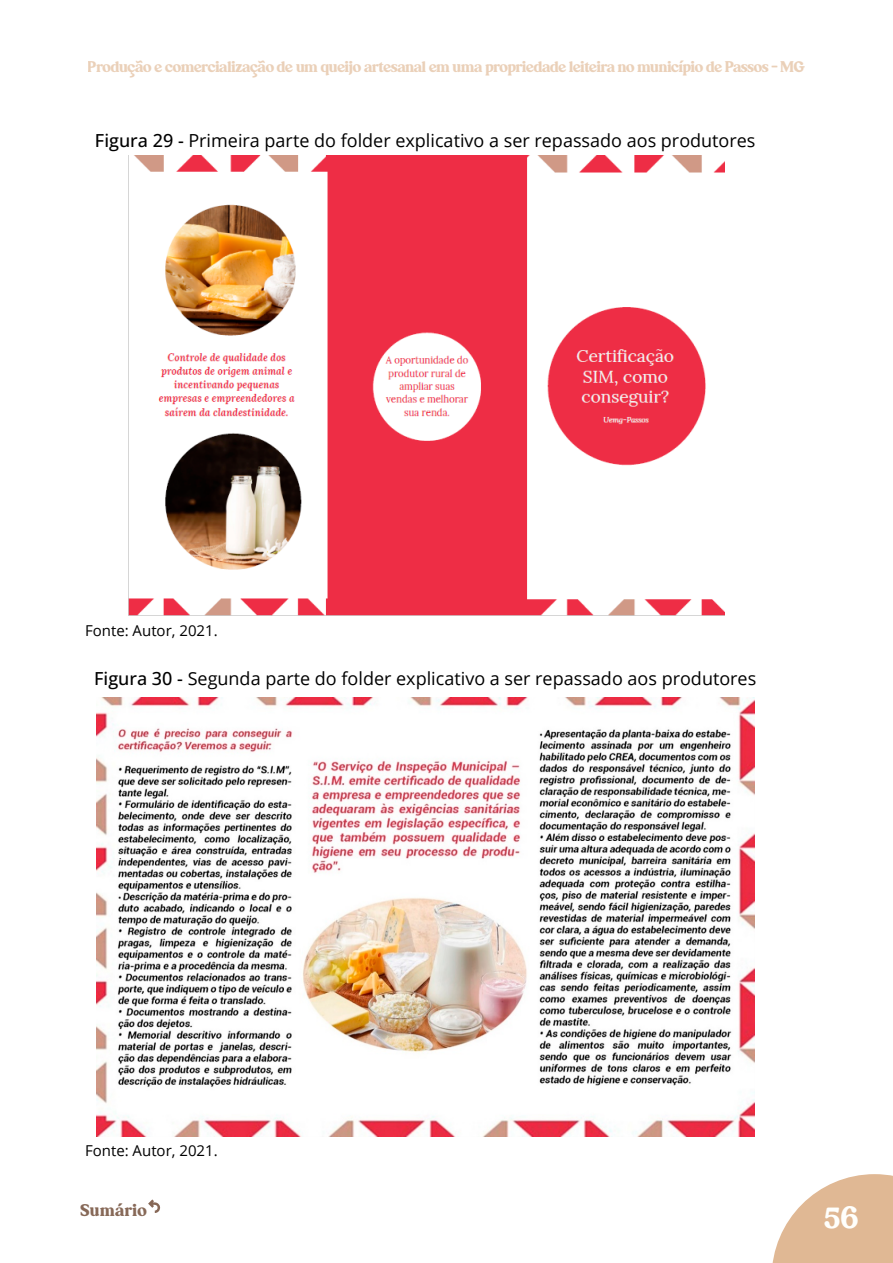
<style>
.page{position:relative;width:893px;height:1263px;background:#fff}
.page>*{position:absolute;margin:0;border:0;box-sizing:border-box;transform-origin:0 0}
.t1{font:26.85px "Ranille";color:#fffffc}
.t2{font:18px "Open Sans";color:#000}
.t3{font:16.5px "Ranille";letter-spacing:-.01em;color:#491b00}
.t4{font:15px "Ranille";letter-spacing:-.06em;color:#e0b894}
.t5{font:15px "Open Sans";color:#000}
.s1{font-weight:500}
</style>
<div class="page">
<svg style="left:772px;top:1174px;width:121px;height:89px"></svg>
<svg style="left:148px;top:1199px;width:12px;height:14px"></svg>
<img style="left:128px;top:156px;width:596px;height:460px">
<img style="left:96px;top:697px;width:658px;height:439px">
<p class="t4" style="left:88px;top:56px;width:719px">Produção e comercialização de um queijo artesanal em uma propriedade leiteira no município de Passos – MG</p>
<p class="t2" style="left:95px;top:128px;width:662px"><span class="s1">Figura 29 -</span> Primeira parte do folder explicativo a ser repassado aos produtores</p>
<p class="t5" style="left:85px;top:620px;width:134px">Fonte: Autor, 2021.</p>
<p class="t2" style="left:94px;top:666px;width:664px"><span class="s1">Figura 30 -</span> Segunda parte do folder explicativo a ser repassado aos produtores</p>
<p class="t5" style="left:85px;top:1141px;width:134px">Fonte: Autor, 2021.</p>
<p class="t3" style="left:80px;top:1199px;width:69px">Sumário</p>
<h1 class="t1" style="left:824px;top:1200px;width:36px">56</h1>
</div>
